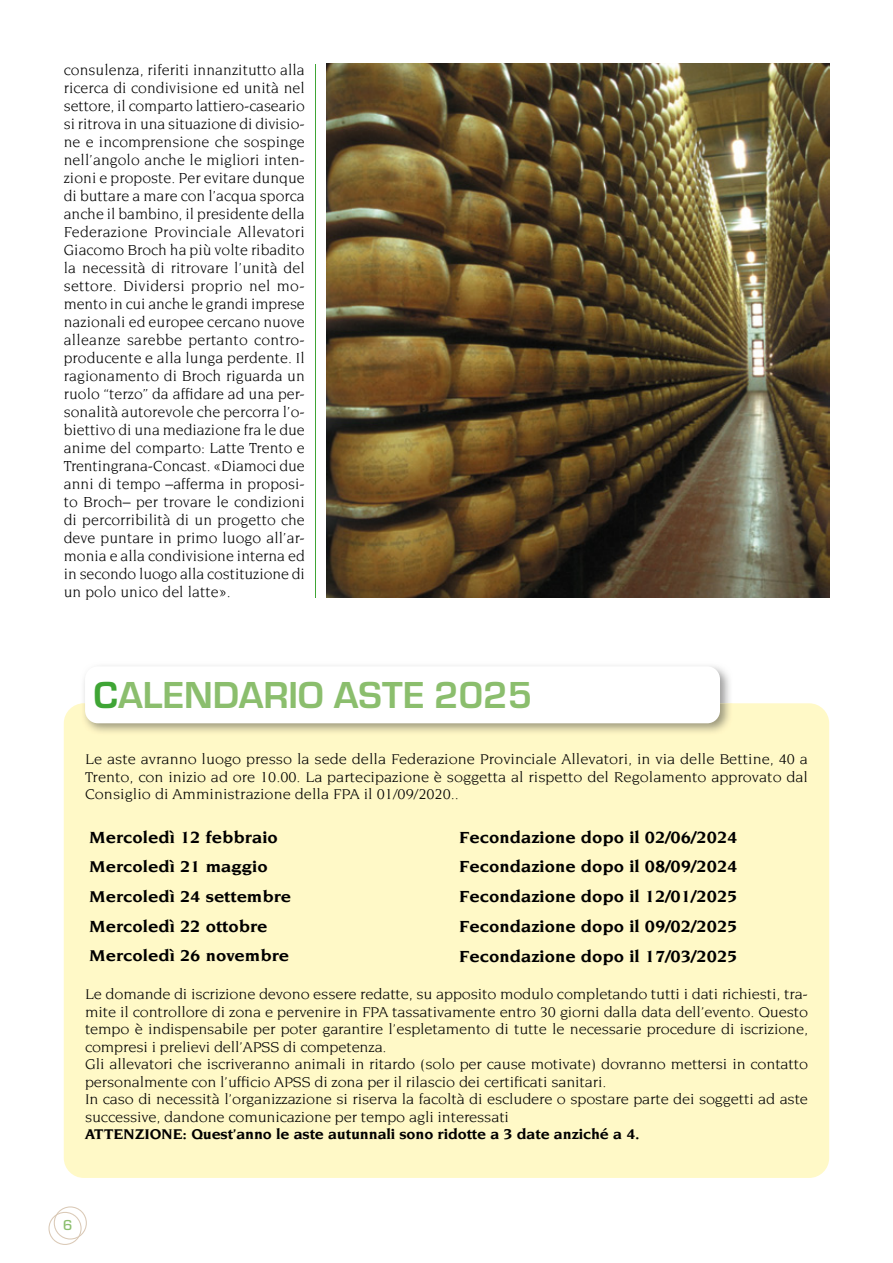
<style>
.page{position:relative;width:893px;height:1263px;background:#fff}
.page>*{position:absolute;margin:0;border:0;box-sizing:border-box;transform-origin:0 0}
.t1{font:700 39px "Eurostile";color:#8bbe6d}
.t2{font:700 17.4px "Novarese Std";color:#000;scale:1.06 1}
.t3{font:700 16.95px "Novarese Std";color:#000;scale:1.1 1}
.t4{font:15.75px/18px "Novarese Std";letter-spacing:-.005em;color:#000;text-align:justify}
.t5{font:15.3px/17.4px "Novarese Std";letter-spacing:-.01em;color:#000;text-align:justify;scale:1.06 1}
.t6{font:700 15.3px "Novarese Std";letter-spacing:-.01em;color:#000;scale:1.06 1}
.t7{font:500 15px "Eurostile";color:#8bbe6d}
.s1{color:#3fa535}
</style>
<div class="page">
<svg style="left:48px;top:1206px;width:39px;height:39px"></svg>
<hr style="left:315px;top:64px;width:1px;height:533px;background:#3fa535">
<img style="left:326px;top:64px;width:503px;height:533px">
<div style="left:64px;top:703px;width:765px;height:475px;background:#fff9c7;border-radius:20px"></div>
<img style="left:81px;top:666px;width:649px;height:66px">
<div style="left:85px;top:666px;width:635px;height:57px;background:#fff;border-radius:13px"></div>
<p class="t4" style="left:64px;top:61px;width:243px">consulenza, riferiti innanzitutto alla ricerca di condivisione ed unità nel settore, il comparto lattiero-caseario si ritrova in una situazione di divisio&shy;ne e incomprensione che sospinge nell’angolo anche le migliori inten&shy;zioni e proposte. Per evitare dunque di buttare a mare con l’acqua sporca anche il bambino, il presidente della Federazione Provinciale Allevatori Giacomo Broch ha più volte ribadito la necessità di ritrovare l’unità del settore. Dividersi proprio nel mo&shy;mento in cui anche le grandi imprese nazionali ed europee cercano nuove alleanze sarebbe pertanto contro&shy;producente e alla lunga perdente. Il ragionamento di Broch riguarda un ruolo “terzo” da affidare ad una per&shy;sonalità autorevole che percorra l’o&shy;biettivo di una mediazione fra le due anime del comparto: Latte Trento e Trentingrana-Concast. «Diamoci due anni di tempo –afferma in proposi&shy;to Broch– per trovare le condizioni di percorribilità di un progetto che deve puntare in primo luogo all’ar&shy;monia e alla condivisione interna ed in secondo luogo alla costituzione di un polo unico del latte».</p>
<h1 class="t1" style="left:94px;top:667px;width:440px"><span class="s1">C</span>ALENDARIO ASTE 2025</h1>
<p class="t5" style="left:85px;top:750px;width:684px">Le aste avranno luogo presso la sede della Federazione Provinciale Allevatori, in via delle Bettine, 40 a Trento, con inizio ad ore 10.00. La partecipazione è soggetta al rispetto del Regolamento approvato dal Consiglio di Amministrazione della FPA il 01/09/2020..</p>
<p class="t2" style="left:89px;top:827px;width:179px">Mercoledì 12 febbraio</p>
<p class="t2" style="left:459px;top:827px;width:264px">Fecondazione dopo il 02/06/2024</p>
<p class="t3" style="left:89px;top:857px;width:164px">Mercoledì 21 maggio</p>
<p class="t2" style="left:459px;top:857px;width:264px">Fecondazione dopo il 08/09/2024</p>
<p class="t3" style="left:89px;top:887px;width:185px">Mercoledì 24 settembre</p>
<p class="t2" style="left:459px;top:886px;width:264px">Fecondazione dopo il 12/01/2025</p>
<p class="t2" style="left:89px;top:916px;width:170px">Mercoledì 22 ottobre</p>
<p class="t2" style="left:459px;top:916px;width:264px">Fecondazione dopo il 09/02/2025</p>
<p class="t3" style="left:89px;top:946px;width:183px">Mercoledì 26 novembre</p>
<p class="t2" style="left:459px;top:946px;width:264px">Fecondazione dopo il 17/03/2025</p>
<p class="t5" style="left:85px;top:985px;width:684px;text-align:left">Le domande di iscrizione devono essere redatte, su apposito modulo completando tutti i dati richiesti, tra&shy;mite il controllore di zona e pervenire in FPA tassativamente entro 30 giorni dalla data dell’evento. Questo tempo è indispensabile per poter garantire l’espletamento di tutte le necessarie procedure di iscrizione, compresi i prelievi dell’APSS di competenza.<br>Gli allevatori che iscriveranno animali in ritardo (solo per cause motivate) dovranno mettersi in contatto personalmente con l’ufficio APSS di zona per il rilascio dei certificati sanitari.<br>In caso di necessità l’organizzazione si riserva la facoltà di escludere o spostare parte dei soggetti ad aste successive, dandone comunicazione per tempo agli interessati</p>
<p class="t6" style="left:85px;top:1125px;width:525px">ATTENZIONE: Quest’anno le aste autunnali sono ridotte a 3 date anziché a 4.</p>
<p class="t7" style="left:63px;top:1214px;width:11px">6</p>
</div>
